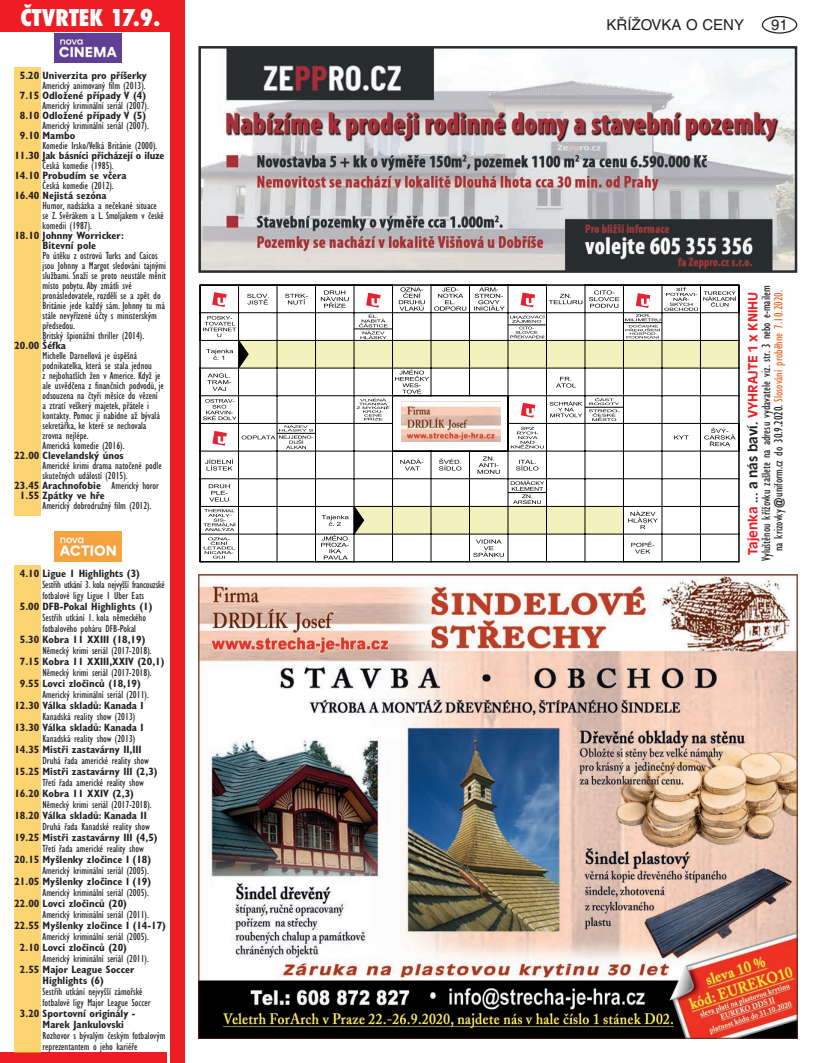
<style>
.page{position:relative;width:815px;height:1063px;background:#fff}
.page>*{position:absolute;margin:0;border:0;box-sizing:border-box;transform-origin:0 0}
.t1{font:800 condensed 22.5px "Futura";color:#fff}
.t2{font:15px "Helvetica CE";color:#231f20}
.t3{font:condensed 12.5px/12.5px "Gill Sans CE";color:#231f20;text-align:center}
.t4{font:700 12.5px "Antique Olive CE";color:#ee1d23}
.t5{font:condensed 10.62px/10px "Gill Sans CE";color:#231f20}
.t6{font:700 condensed 10.62px/11px "Gill Sans CE";color:#231f20}
.t7{font:condensed 10.62px/11px "Gill Sans CE";letter-spacing:-.02em;color:#231f20}
.t8{font:700 condensed 10.62px "Gill Sans CE";letter-spacing:-.02em;color:#231f20}
.s1{font-weight:400}
.s2{color:#231f20}
.s3{color:#f36421}
</style>
<div class="page">
<div style="left:762px;top:16px;width:35px;height:18px;border:1px solid #231f20;border-radius:50%"></div>
<img style="left:198px;top:574px;width:599px;height:464px">
<div style="left:0;top:0;width:184px;height:32px;background:#ee1d23"></div>
<img style="left:54px;top:34px;width:67px;height:29px">
<div style="left:170px;top:0;width:14px;height:1063px;background:#ee1d23"></div>
<div style="left:0;top:1052px;width:167px;height:11px;background:#ee1d23"></div>
<div style="left:14px;top:67px;width:27px;height:449px;background:#fdd472"></div>
<img style="left:54px;top:532px;width:67px;height:29px">
<div style="left:14px;top:565px;width:27px;height:487px;background:#fdd472"></div>
<img style="left:201px;top:49px;width:593px;height:221px">
<div style="left:198px;top:46px;width:599px;height:227px;border:2px solid #292d2f"></div>
<hr style="left:393px;top:562px;width:38px;height:1px;background:#000001">
<hr style="left:662px;top:562px;width:38px;height:1px;background:#000001">
<hr style="left:277px;top:562px;width:39px;height:1px;background:#000001">
<hr style="left:508px;top:562px;width:38px;height:1px;background:#000001">
<hr style="left:354px;top:562px;width:39px;height:1px;background:#000001">
<hr style="left:431px;top:562px;width:38px;height:1px;background:#000001">
<hr style="left:239px;top:562px;width:38px;height:1px;background:#000001">
<hr style="left:546px;top:562px;width:39px;height:1px;background:#000001">
<hr style="left:700px;top:562px;width:39px;height:1px;background:#000001">
<hr style="left:585px;top:562px;width:38px;height:1px;background:#000001">
<svg style="left:200px;top:285px;width:540px;height:277px"></svg>
<img style="left:401px;top:402px;width:100px;height:40px">
<h1 class="t1" style="left:20px;top:2px;width:141px">ČTVRTEK 17.9.</h1>
<p class="t6" style="left:20px;top:70px;width:129px">5.20 Univerzita pro příšerky</p>
<p class="t5" style="left:43px;top:81px;width:105px">Americký animovaný film (2013).</p>
<p class="t6" style="left:20px;top:90px;width:128px">7.15 Odložené případy V (4)</p>
<p class="t5" style="left:43px;top:101px;width:108px">Americký kriminální seriál (2007).</p>
<p class="t6" style="left:20px;top:110px;width:128px">8.10 Odložené případy V (5)</p>
<p class="t5" style="left:43px;top:121px;width:108px">Americký kriminální seriál (2007).</p>
<p class="t6" style="left:20px;top:130px;width:57px">9.10 Mambo</p>
<p class="t5" style="left:43px;top:141px;width:116px">Komedie Irsko/Velká Británie (2000).</p>
<p class="t8" style="left:14px;top:149px;width:152px">11.30 Jak básníci přicházejí o iluze</p>
<p class="t5" style="left:43px;top:161px;width:73px">Česká komedie (1985).</p>
<p class="t6" style="left:14px;top:170px;width:114px">14.10 Probudím se včera</p>
<p class="t5" style="left:43px;top:181px;width:73px">Česká komedie (2012).</p>
<p class="t6" style="left:14px;top:190px;width:94px">16.40 Nejistá sezóna</p>
<p class="t5" style="left:43px;top:201px;width:123px">Humor, nadsázka a nečekané situace se Z. Svěrákem a L. Smoljakem v české komedii (1987).</p>
<p class="t6" style="left:14px;top:231px;width:111px;line-height:10px;text-align:center">18.10 Johnny Worricker:<br>Bitevní pole</p>
<p class="t5" style="left:43px;top:251px;width:125px">Po útěku z ostrovů Turks and Caicos jsou Johnny a Margot sledováni tajnými službami. Snaží se proto neustále měnit místo pobytu. Aby zmátli své pronásledovatele, rozdělí se a zpět do Británie jede každý sám. Johnny tu má stále nevyřízené účty s ministerským předsedou.<br>Britský špionážní thriller (2014).</p>
<p class="t6" style="left:14px;top:340px;width:53px">20.00 Šéfka</p>
<p class="t5" style="left:43px;top:351px;width:123px">Michelle Darnellová je úspěšná podnikatelka, která se stala jednou<br>z nejbohatších žen v Americe. Když je ale usvědčena z finančních podvodů, je odsouzena na čtyři měsíce do vězení<br>a ztratí veškerý majetek, přátele i kontakty. Pomoc jí nabídne až bývalá sekretářka, ke které se nechovala zrovna nejlépe.<br>Americká komedie (2016).</p>
<p class="t6" style="left:14px;top:450px;width:111px">22.00 Clevelandský únos</p>
<p class="t5" style="left:43px;top:461px;width:121px">Americké krimi drama natočené podle</p>
<p class="t5" style="left:43px;top:471px;width:87px">skutečných událostí (2015).</p>
<p class="t6" style="left:14px;top:480px;width:146px">23.45 Arachnofobie <span class="s1">Americký horor</span></p>
<p class="t6" style="left:20px;top:490px;width:86px">1.55 Zpátky ve hře</p>
<p class="t5" style="left:43px;top:501px;width:111px">Americký dobrodružný film (2012).</p>
<p class="t6" style="left:20px;top:568px;width:122px">4.10 Ligue 1 Highlights (3)</p>
<p class="t7" style="left:43px;top:579px;width:124px">Sestřih utkání 3. kola nejvyšší francouzské fotbalové ligy Ligue 1 Uber Eats</p>
<p class="t6" style="left:20px;top:601px;width:134px">5.00 DFB-Pokal Highlights (1)</p>
<p class="t5" style="left:43px;top:612px;width:105px;line-height:11px">Sestřih utkání 1. kola německého fotbalového poháru DFB-Pokal</p>
<p class="t6" style="left:20px;top:634px;width:127px">5.30 Kobra 11 XXIII (18,19)</p>
<p class="t5" style="left:43px;top:645px;width:111px">Německý krimi seriál (2017-2018).</p>
<p class="t6" style="left:20px;top:656px;width:146px">7.15 Kobra 11 XXIII,XXIV (20,1)</p>
<p class="t5" style="left:43px;top:667px;width:111px">Německý krimi seriál (2017-2018).</p>
<p class="t6" style="left:20px;top:678px;width:123px">9.55 Lovci zločinců (18,19)</p>
<p class="t5" style="left:43px;top:689px;width:108px">Americký kriminální seriál (2011).</p>
<p class="t6" style="left:14px;top:700px;width:131px">12.30 Válka skladů: Kanada I</p>
<p class="t5" style="left:43px;top:711px;width:94px">Kanadská reality show (2013)</p>
<p class="t6" style="left:14px;top:722px;width:131px">13.30 Válka skladů: Kanada I</p>
<p class="t5" style="left:43px;top:733px;width:94px">Kanadská reality show (2013)</p>
<p class="t6" style="left:14px;top:744px;width:129px">14.35 Mistři zastavárny II,III</p>
<p class="t5" style="left:43px;top:755px;width:108px">Druhá řada americké reality show</p>
<p class="t6" style="left:14px;top:766px;width:145px">15.25 Mistři zastavárny III (2,3)</p>
<p class="t5" style="left:43px;top:777px;width:103px">Třetí řada americké reality show</p>
<p class="t6" style="left:14px;top:788px;width:121px">16.20 Kobra 11 XXIV (2,3)</p>
<p class="t5" style="left:43px;top:799px;width:111px">Německý krimi seriál (2017-2018).</p>
<p class="t6" style="left:14px;top:810px;width:134px">18.20 Válka skladů: Kanada II</p>
<p class="t5" style="left:43px;top:821px;width:109px">Druhá řada Kanadské reality show</p>
<p class="t6" style="left:14px;top:832px;width:145px">19.25 Mistři zastavárny III (4,5)</p>
<p class="t5" style="left:43px;top:843px;width:103px">Třetí řada americké reality show</p>
<p class="t6" style="left:14px;top:854px;width:138px">20.15 Myšlenky zločince I (18)</p>
<p class="t5" style="left:43px;top:865px;width:108px">Americký kriminální seriál (2005).</p>
<p class="t6" style="left:14px;top:876px;width:138px">21.05 Myšlenky zločince I (19)</p>
<p class="t5" style="left:43px;top:887px;width:108px">Americký kriminální seriál (2005).</p>
<p class="t6" style="left:14px;top:898px;width:114px">22.00 Lovci zločinců (20)</p>
<p class="t5" style="left:43px;top:909px;width:108px">Americký kriminální seriál (2011).</p>
<p class="t6" style="left:14px;top:920px;width:153px">22.55 Myšlenky zločince I (14-17)</p>
<p class="t5" style="left:43px;top:931px;width:108px">Americký kriminální seriál (2005).</p>
<p class="t6" style="left:20px;top:942px;width:109px">2.10 Lovci zločinců (20)</p>
<p class="t5" style="left:43px;top:953px;width:108px">Americký kriminální seriál (2011).</p>
<p class="t6" style="left:43px;top:964px;width:93px;text-indent:-23px">2.55 Major League Soccer<br>Highlights (6)</p>
<p class="t5" style="left:43px;top:986px;width:109px;line-height:11px">Sestřih utkání nejvyšší zámořské fotbalové ligy Major League Soccer</p>
<p class="t6" style="left:43px;top:1008px;width:95px;text-indent:-23px">3.20 Sportovní originály -<br>Marek Jankulovski</p>
<p class="t5" style="left:43px;top:1030px;width:124px;line-height:11px">Rozhovor s bývalým českým fotbalovým reprezentantem o jeho kariéře</p>
<h2 class="t2" style="left:606px;top:16px;width:139px">KŘÍŽOVKA O CENY</h2>
<h2 class="t2" style="left:771px;top:16px;width:18px">91</h2>
<p class="t4" style="left:746px;top:555px;width:265px;rotate:-90deg">Tajenka <span class="s2">... a nás baví.</span> VYHRAJTE 1 x KNIHU</p>
<p class="t3" style="left:760px;top:561px;width:277px;rotate:-90deg">Vyluštěnou křížovku zašlete na adresu vydavatele viz. str. 3 nebo e-mailem na krizovky@uniform.cz do 30.9.2020. <span class="s3">Slosování proběhne 7.10.2020.</span></p>
</div>
